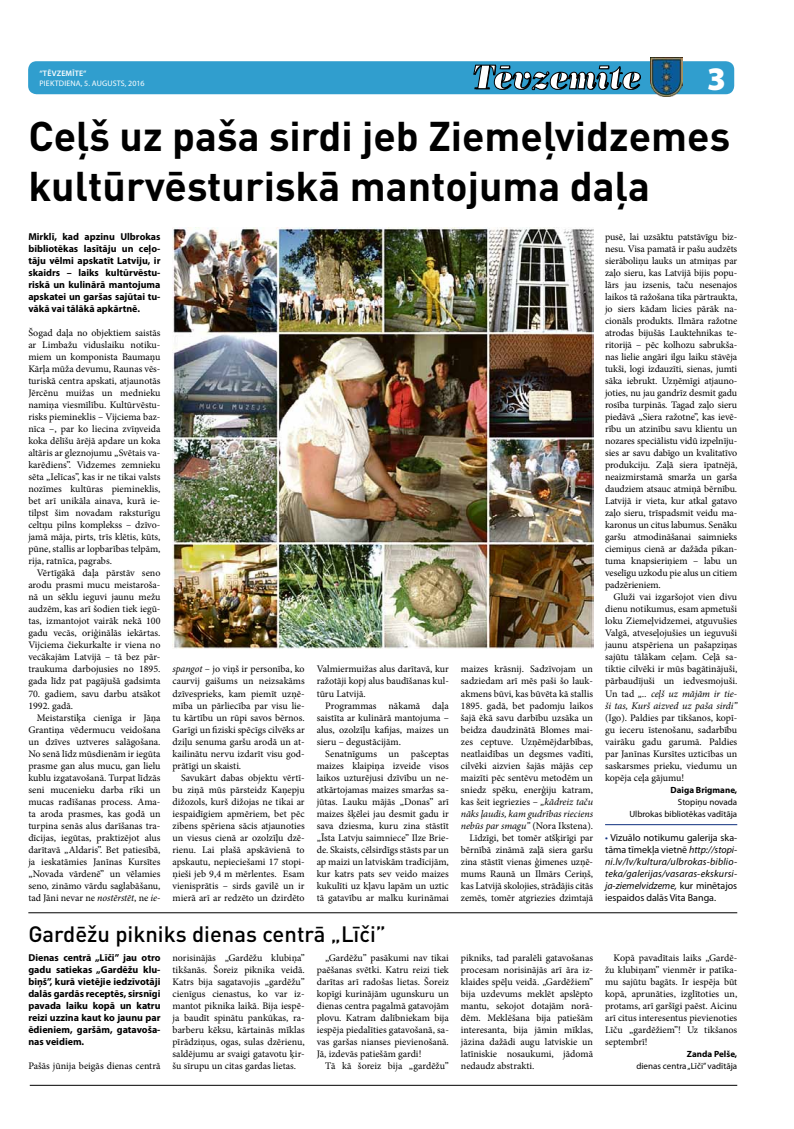
<style>
.page{position:relative;width:794px;height:1129px;background:#fff}
.page>*{position:absolute;margin:0;border:0;box-sizing:border-box;transform-origin:0 0}
.t1{font:700 41px/49.2px "DIN Pro";color:#000}
.t2{font:900 33px "Myriad Pro";color:#fff}
.t3{font:500 22px "DIN Pro";color:#000}
.t4{font:10px/12px "Minion Pro";color:#000;text-align:justify}
.t5{font:700 10px/12px "Myriad Pro";color:#000;text-align:justify}
.t6{font:italic 10px/12px "Myriad Pro";letter-spacing:.02em;color:#000;text-align:justify}
.t7{font:9px/12px "Myriad Pro";color:#000;text-align:right}
.t8{font:700 9px "Myriad Pro";color:#000}
.t9{font:8px "Myriad Pro";letter-spacing:.02em;color:#fff}
.t10{font:600 8px "Myriad Pro";letter-spacing:.02em;color:#fff}
.s1{font-style:italic}
.s2{font-style:normal;color:#0f2f7f}
.s3{font-style:normal}
</style>
<div class="page">
<div style="left:28px;top:61px;width:706px;height:33px;background:#309ece;border-radius:9px"></div>
<svg style="left:473px;top:65px;width:168px;height:26px"></svg>
<img style="left:650px;top:58px;width:32px;height:38px">
<hr style="left:30px;top:1084px;width:707px;height:1px;background:#000">
<hr style="left:28px;top:912px;width:709px;height:1px;background:#000">
<hr style="left:605px;top:824px;width:132px;height:1px;background:#0f2f7f">
<img style="left:173px;top:228px;width:420px;height:420px">
<p class="t10" style="left:39px;top:68px;width:49px">“tĒVZEMĪTE“</p>
<p class="t9" style="left:39px;top:78px;width:107px">piektDIENA, 5. augusts, 2016</p>
<h2 class="t2" style="left:707px;top:60px;width:20px">3</h2>
<h1 class="t1" style="left:28px;top:110px;width:703px">Ceļš uz paša sirdi jeb Ziemeļvidzemes kultūrvēsturiskā mantojuma daļa</h1>
<p class="t5" style="left:28px;top:230px;width:134px">Mirklī, kad apzinu Ulbrokas bibliotēkas lasītāju un ceļo&shy;tāju vēlmi apskatīt Latviju, ir skaidrs – laiks kultūrvēstu&shy;riskā un kulinārā mantojuma apskatei un garšas sajūtai tu&shy;vākā vai tālākā apkārtnē.</p>
<p class="t4" style="left:28px;top:327px;width:134px">Šogad daļa no objektiem saistās ar Limbažu viduslaiku notiku&shy;miem un komponista Baumaņu Kārļa mūža devumu, Raunas vēs&shy;turiskā centra apskati, atjaunotās Jērcēnu muižas un mednieku namiņa viesmīlību. Kultūrvēstu&shy;risks piemineklis – Vijciema baz&shy;nīca –, par ko liecina zvīņveida koka dēlīšu ārējā apdare un koka altāris ar gleznojumu „Svētais va&shy;karēdiens”. Vidzemes zemnieku sēta „Ielīcas”, kas ir ne tikai valsts nozīmes kultūras piemineklis, bet arī unikāla ainava, kurā ie&shy;tilpst šim novadam raksturīgu celtņu pilns komplekss – dzīvo&shy;jamā māja, pirts, trīs klētis, kūts, pūne, stallis ar lopbarības telpām, rija, ratnīca, pagrabs.</p>
<p class="t4" style="left:28px;top:567px;width:134px;text-indent:8px">Vērtīgākā daļa pārstāv seno arodu prasmi mucu meistaroša&shy;nā un sēklu ieguvi jaunu mežu audzēm, kas arī šodien tiek iegū&shy;tas, izmantojot vairāk nekā 100 gadu vecās, oriģinālās iekārtas.<br>Vijciema čiekurkalte ir viena no vecākajām Latvijā – tā bez pār&shy;traukuma darbojusies no 1895. gada līdz pat pagājušā gadsimta</p>
<p class="t4" style="left:28px;top:687px;width:134px">70. gadiem, savu darbu atsākot<br>1992. gadā.</p>
<p class="t4" style="left:28px;top:711px;width:134px;text-indent:8px">Meistarstiķa cienīga ir Jāņa Grantiņa vēdermucu veidošana un dzīves uztveres salāgošana.<br>No senā līdz mūsdienām ir iegūta prasme gan alus mucu, gan lielu kublu izgatavošanā. Turpat līdzās seni mucenieku darba rīki un mucas radīšanas process. Ama&shy;ta aroda prasmes, kas godā un turpina senās alus darīšanas tra&shy;dīcijas, iegūtas, praktizējot alus darītavā „Aldaris”. Bet patiesībā, ja ieskatāmies Janīnas Kursītes „Novada vārdenē” un vēlamies seno, zināmo vārdu saglabāšanu, tad Jāni nevar ne <span class="s1">nostērstēt</span>, ne <span class="s1">ie-</span></p>
<p class="t4" style="left:172px;top:663px;width:134px"><span class="s1">spangot</span> – jo viņš ir personība, ko caurvij gaišums un neizsakāms dzīvesprieks, kam piemīt uzņē&shy;mība un pārliecība par visu lie&shy;tu kārtību un rūpi savos bērnos.<br>Garīgi un fiziski spēcīgs cilvēks ar dziļu senuma garšu arodā un at&shy;kailinātu nervu izdarīt visu god&shy;prātīgi un skaisti.</p>
<p class="t4" style="left:172px;top:771px;width:134px;text-indent:9px">Savukārt dabas objektu vērtī&shy;bu ziņā mūs pārsteidz Kaņepju dižozols, kurš dižojas ne tikai ar iespaidīgiem apmēriem, bet pēc zibens spēriena sācis atjaunoties un viesus cienā ar ozolzīļu dzē&shy;rienu. Lai plašā apskāvienā to apskautu, nepieciešami 17 stopi&shy;ņieši jeb 9,4 m mērlentes. Esam vienisprātis – sirds gavilē un ir mierā arī ar redzēto un dzirdēto</p>
<p class="t4" style="left:317px;top:663px;width:134px">Valmiermuižas alus darītavā, kur ražotāji kopj alus baudīšanas kul&shy;tūru Latvijā.</p>
<p class="t4" style="left:317px;top:699px;width:134px;text-indent:8px">Programmas nākamā daļa saistīta ar kulinārā mantojuma – alus, ozolzīļu kafijas, maizes un sieru – degustācijām.</p>
<p class="t4" style="left:317px;top:747px;width:134px;text-indent:8px">Senatnīgums un pašceptas maizes klaipiņa izveide visos laikos uzturējusi dzīvību un ne&shy;atkārtojamas maizes smaržas sa&shy;jūtas. Lauku mājās „Donas” arī maizes šķēlei jau desmit gadu ir sava dziesma, kuru zina stāstīt „Īsta Latvju saimniece” Ilze Brie&shy;de. Skaists, cēlsirdīgs stāsts par un ap maizi un latviskām tradīcijām, kur katrs pats sev veido maizes kukulīti uz kļavu lapām un uztic tā gatavību ar malku kurināmai</p>
<h3 class="t3" style="left:28px;top:918px;width:359px">Gardēžu pikniks dienas centrā „Līči”</h3>
<p class="t5" style="left:28px;top:950px;width:134px">Dienas centrā „Līči” jau otro gadu satiekas „Gardēžu klu&shy;biņš”, kurā vietējie iedzīvotāji dalās gardās receptēs, sirsnīgi pavada laiku kopā un katru reizi uzzina kaut ko jaunu par ēdieniem, garšām, gatavoša&shy;nas veidiem.</p>
<p class="t4" style="left:28px;top:1059px;width:134px">Pašās jūnija beigās dienas centrā</p>
<p class="t4" style="left:172px;top:951px;width:134px">norisinājās „Gardēžu klubiņa” tikšanās. Šoreiz piknika veidā.<br>Katrs bija sagatavojis „gardēžu” cienīgus cienastus, ko var iz&shy;mantot piknika laikā. Bija iespē&shy;ja baudīt spinātu pankūkas, ra&shy;barberu kēksu, kārtainās mīklas pīrādziņus, ogas, sulas dzērienu, saldējumu ar svaigi gatavotu ķir&shy;šu sīrupu un citas gardas lietas.</p>
<p class="t4" style="left:317px;top:951px;width:134px;text-indent:8px">„Gardēžu” pasākumi nav tikai paēšanas svētki. Katru reizi tiek darītas arī radošas lietas. Šoreiz kopīgi kurinājām ugunskuru un dienas centra pagalmā gatavojām plovu. Katram dalībniekam bija iespēja piedalīties gatavošanā, sa&shy;vas garšas nianses pievienošanā.<br>Jā, izdevās patiešām gardi!</p>
<p class="t4" style="left:325px;top:1059px;width:125px">Tā kā šoreiz bija „gardēžu”</p>
<p class="t4" style="left:461px;top:663px;width:134px;text-align:right">maizes krāsnij. Sadzīvojam un sadziedam arī mēs paši šo lauk&shy;akmens būvi, kas būvēta kā stallis<br>1895. gadā, bet padomju laikos šajā ēkā savu darbību uzsāka un beidza daudzinātā Blomes mai&shy;zes ceptuve. Uzņēmējdarbības, neatlaidības un degsmes vadīti, cilvēki aizvien šajās mājās cep maizīti pēc sentēvu metodēm un sniedz spēku, enerģiju katram, kas šeit iegriezies – <span class="s1">„kādreiz taču nāks ļaudis, kam gudrības rieciens nebūs par smagu”</span> (Nora Ikstena).<br>Līdzīgi, bet tomēr atšķirīgi par bērnībā zināmā zaļā siera garšu zina stāstīt vienas ģimenes uzņē&shy;mums Raunā un Ilmārs Ceriņš, kas Latvijā skolojies, strādājis citās zemēs, tomēr atgriezies dzimtajā</p>
<p class="t4" style="left:605px;top:231px;width:134px">pusē, lai uzsāktu patstāvīgu biz&shy;nesu. Visa pamatā ir pašu audzēts sierāboliņu lauks un atmiņas par zaļo sieru, kas Latvijā bijis popu&shy;lārs jau izsenis, taču nesenajos laikos tā ražošana tika pārtraukta, jo siers kādam licies pārāk na&shy;cionāls produkts. Ilmāra ražotne atrodas bijušās Lauktehnikas te&shy;ritorijā – pēc kolhozu sabrukša&shy;nas lielie angāri ilgu laiku stāvēja tukši, logi izdauzīti, sienas, jumti sāka iebrukt. Uzņēmīgi atjauno&shy;joties, nu jau gandrīz desmit gadu rosība turpinās. Tagad zaļo sieru piedāvā „Siera ražotne”, kas ievē&shy;rību un atzinību savu klientu un nozares speciālistu vidū izpelnīju&shy;sies ar savu dabīgo un kvalitatīvo produkciju. Zaļā siera īpatnējā, neaizmirstamā smarža un garša daudziem atsauc atmiņā bērnību.<br>Latvijā ir vieta, kur atkal gatavo zaļo sieru, trīspadsmit veidu ma&shy;karonus un citus labumus. Senāku garšu atmodināšanai saimnieks ciemiņus cienā ar dažāda pikan&shy;tuma knapsieriņiem – labu un veselīgu uzkodu pie alus un citiem padzērieniem.</p>
<p class="t4" style="left:605px;top:591px;width:134px;text-indent:8px">Gluži vai izgaršojot vien divu dienu notikumus, esam apmetuši loku Ziemeļvidzemei, atguvušies Valgā, atveseļojušies un ieguvuši jaunu atspēriena un pašapziņas sajūtu tālākam ceļam. Ceļā sa&shy;tiktie cilvēki ir mūs bagātinājuši, pārbaudījuši un iedvesmojuši.<br>Un tad <span class="s1">„.. ceļš uz mājām ir tie&shy;ši tas, Kurš aizved uz paša sirdi”</span></p>
<p class="t4" style="left:605px;top:711px;width:134px">(Igo). Paldies par tikšanos, kopī&shy;gu ieceru īstenošanu, sadarbību vairāku gadu garumā. Paldies par Janīnas Kursītes uzticības un saskarsmes prieku, viedumu un kopēja ceļa gājumu!</p>
<p class="t8" style="left:670px;top:783px;width:68px">Daiga Brigmane,</p>
<p class="t7" style="left:629px;top:795px;width:109px">Stopiņu novada<br>Ulbrokas bibliotēkas vadītāja</p>
<p class="t6" style="left:605px;top:830px;width:134px"><span class="s2">•</span> <span class="s3">Vizuālo notikumu galerija ska&shy;tāma tīmekļa vietnē</span> http://stopi&shy;ni.lv/lv/kultura/ulbrokas-biblio&shy;teka/galerijas/vasaras-ekskursi&shy;ja-ziemelvidzeme, <span class="s3">kur minētajos iespaidos dalās Vita Banga.</span></p>
<p class="t4" style="left:461px;top:951px;width:134px">pikniks, tad paralēli gatavošanas procesam norisinājās arī āra iz&shy;klaides spēļu veidā. „Gardēžiem” bija uzdevums meklēt apslēpto mantu, sekojot dotajām norā&shy;dēm. Meklēšana bija patiešām interesanta, bija jāmin mīklas, jāzina dažādi augu latviskie un latīniskie nosaukumi, jādomā nedaudz abstrakti.</p>
<p class="t4" style="left:605px;top:951px;width:134px;text-indent:8px">Kopā pavadītais laiks „Gardē&shy;žu klubiņam” vienmēr ir patīka&shy;mu sajūtu bagāts. Ir iespēja būt kopā, aprunāties, izglītoties un, protams, arī garšīgi paēst. Aicinu arī citus interesentus pievienoties Līču „gardēžiem”! Uz tikšanos septembrī!</p>
<p class="t8" style="left:687px;top:1047px;width:52px">Zanda Pelše,</p>
<p class="t7" style="left:636px;top:1059px;width:102px">dienas centra „Līči” vadītāja</p>
</div>
